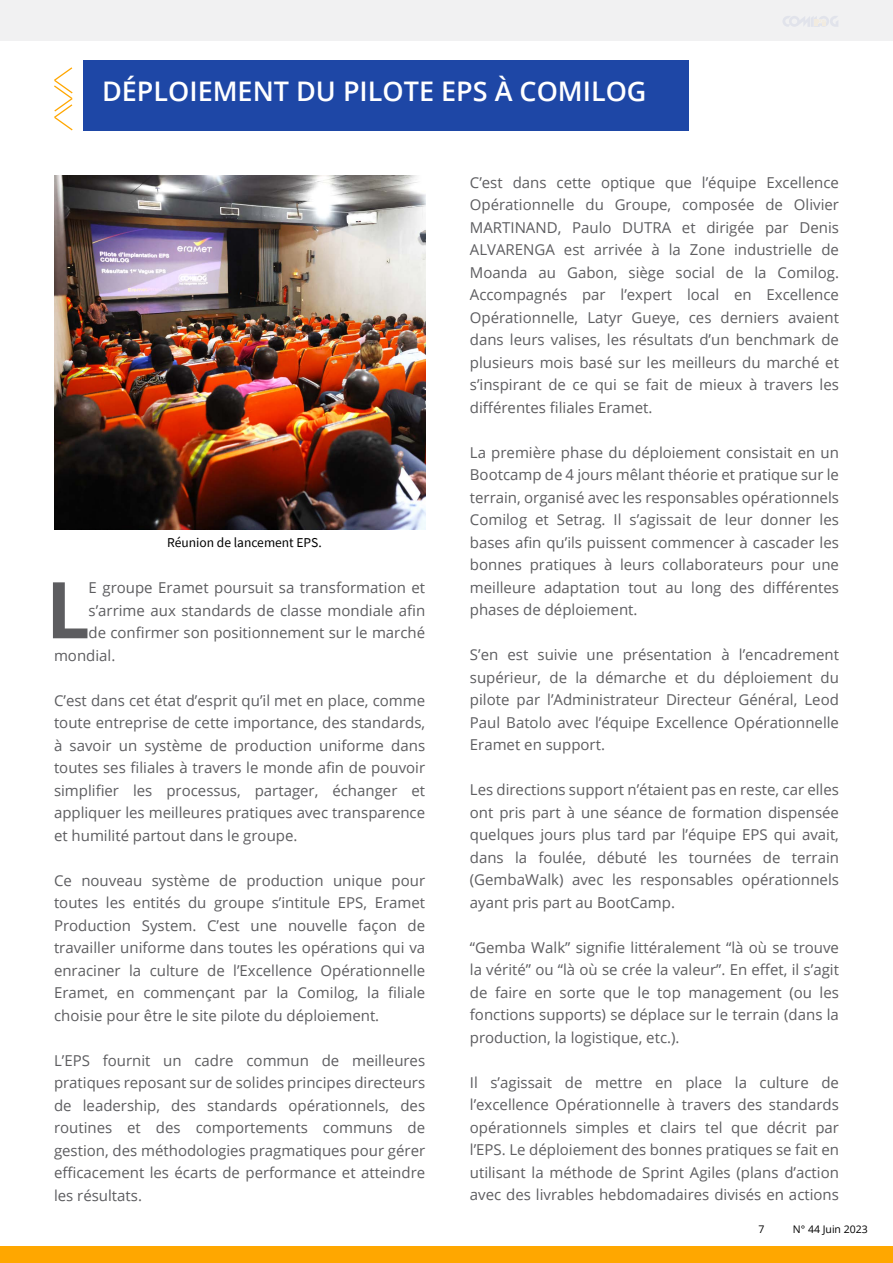
<style>
.page{position:relative;width:893px;height:1263px;background:#fff}
.page>*{position:absolute;margin:0;border:0;box-sizing:border-box;transform-origin:0 0}
.t1{font:600 27px "Open Sans";color:#fff}
.t2{font:15px/22.5px "Open Sans";color:#5d5d60;text-align:justify}
.t3{font:13.5px "Source Sans Pro";color:#000}
.t4{font:10.5px "Open Sans";color:#000}
</style>
<div class="page">
<div style="left:0;top:0;width:893px;height:40px;background:#f1f1f2"></div>
<svg style="left:783px;top:16px;width:55px;height:11px"></svg>
<div style="left:83px;top:60px;width:606px;height:70px;background:#1e47a6"></div>
<div style="left:0;top:1246px;width:893px;height:17px;background:#ffa700"></div>
<img style="left:54px;top:175px;width:371px;height:354px">
<svg style="left:54px;top:67px;width:19px;height:64px"></svg>
<svg style="left:53px;top:582px;width:34px;height:56px"></svg>
<h1 class="t1" style="left:102px;top:73px;width:546px">DÉPLOIEMENT DU PILOTE EPS À COMILOG</h1>
<p class="t3" style="left:167px;top:533px;width:156px">Réunion de lancement EPS.</p>
<p class="t2" style="left:89px;top:576px;width:338px">E groupe Eramet poursuit sa transformation et</p>
<p class="t2" style="left:89px;top:599px;width:338px">s’arrime aux standards de classe mondiale afin</p>
<p class="t2" style="left:89px;top:621px;width:338px">de confirmer son positionnement sur le marché</p>
<p class="t2" style="left:54px;top:644px;width:63px">mondial.</p>
<p class="t2" style="left:54px;top:689px;width:373px">C’est dans cet état d’esprit qu’il met en place, comme toute entreprise de cette importance, des standards, à savoir un système de production uniforme dans toutes ses filiales à travers le monde afin de pouvoir simplifier les processus, partager, échanger et appliquer les meilleures pratiques avec transparence et humilité partout dans le groupe.</p>
<p class="t2" style="left:54px;top:869px;width:373px">Ce nouveau système de production unique pour toutes les entités du groupe s’intitule EPS, Eramet Production System. C’est une nouvelle façon de travailler uniforme dans toutes les opérations qui va enraciner la culture de l’Excellence Opérationnelle Eramet, en commençant par la Comilog, la filiale choisie pour être le site pilote du déploiement.</p>
<p class="t2" style="left:54px;top:1049px;width:373px">L’EPS fournit un cadre commun de meilleures pratiques reposant sur de solides principes directeurs de leadership, des standards opérationnels, des routines et des comportements communs de gestion, des méthodologies pragmatiques pour gérer efficacement les écarts de performance et atteindre les résultats.</p>
<p class="t2" style="left:470px;top:171px;width:371px">C’est dans cette optique que l’équipe Excellence Opérationnelle du Groupe, composée de Olivier MARTINAND, Paulo DUTRA et dirigée par Denis ALVARENGA est arrivée à la Zone industrielle de Moanda au Gabon, siège social de la Comilog.<br>Accompagnés par l’expert local en Excellence Opérationnelle, Latyr Gueye, ces derniers avaient dans leurs valises, les résultats d’un benchmark de plusieurs mois basé sur les meilleurs du marché et s’inspirant de ce qui se fait de mieux à travers les différentes filiales Eramet.</p>
<p class="t2" style="left:470px;top:441px;width:371px">La première phase du déploiement consistait en un Bootcamp de 4 jours mêlant théorie et pratique sur le terrain, organisé avec les responsables opérationnels Comilog et Setrag. Il s’agissait de leur donner les bases afin qu’ils puissent commencer à cascader les bonnes pratiques à leurs collaborateurs pour une meilleure adaptation tout au long des différentes phases de déploiement.</p>
<p class="t2" style="left:470px;top:643px;width:371px">S’en est suivie une présentation à l’encadrement supérieur, de la démarche et du déploiement du pilote par l’Administrateur Directeur Général, Leod Paul Batolo avec l’équipe Excellence Opérationnelle Eramet en support.</p>
<p class="t2" style="left:470px;top:778px;width:371px">Les directions support n’étaient pas en reste, car elles ont pris part à une séance de formation dispensée quelques jours plus tard par l’équipe EPS qui avait, dans la foulée, débuté les tournées de terrain (GembaWalk) avec les responsables opérationnels ayant pris part au BootCamp.</p>
<p class="t2" style="left:470px;top:936px;width:371px">“Gemba Walk” signifie littéralement “là où se trouve la vérité” ou “là où se crée la valeur”. En effet, il s’agit de faire en sorte que le top management (ou les fonctions supports) se déplace sur le terrain (dans la production, la logistique, etc.).</p>
<p class="t2" style="left:470px;top:1071px;width:371px">Il s’agissait de mettre en place la culture de l’excellence Opérationnelle à travers des standards opérationnels simples et clairs tel que décrit par l’EPS. Le déploiement des bonnes pratiques se fait en utilisant la méthode de Sprint Agiles (plans d’action avec des livrables hebdomadaires divisés en actions</p>
<p class="t4" style="left:758px;top:1222px;width:8px">7</p>
<p class="t4" style="left:793px;top:1222px;width:76px">N° 44 Juin 2023</p>
</div>
